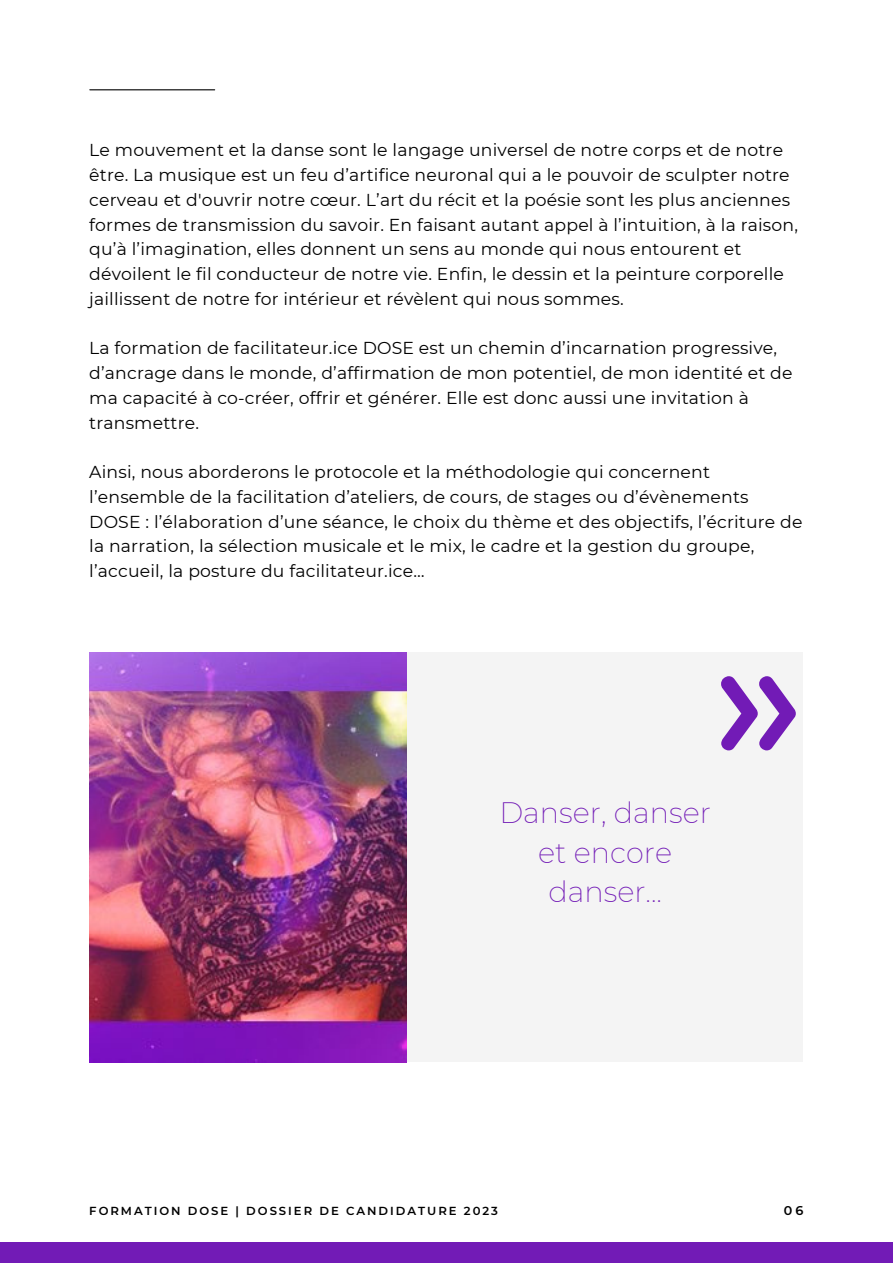
<style>
.page{position:relative;width:893px;height:1264px;background:#fff}
.page>*{position:absolute;margin:0;border:0;box-sizing:border-box;transform-origin:0 0}
.t1{font:500 176.25px "Quicksand";color:#721bb6}
.t2{font:200 28.8px "Montserrat";color:#721bb6}
.t3{font:17.25px/24.8px "Montserrat";letter-spacing:.01em;color:#000}
.t4{font:600 12.75px "Montserrat";color:#000}
.t5{font:600 11.7px "Montserrat";letter-spacing:.17em;color:#000}
</style>
<div class="page">
<div style="left:0;top:1242px;width:892px;height:20px;background:#721bb6"></div>
<hr style="left:90px;top:89px;width:125px;height:1px;background:#000">
<div style="left:407px;top:652px;width:395px;height:410px;background:#f4f4f4"></div>
<img style="left:89px;top:652px;width:317px;height:410px">
<p class="t3" style="left:89px;top:138px;width:710px">Le mouvement et la danse sont le langage universel de notre corps et de notre être. La musique est un feu d’artifice neuronal qui a le pouvoir de sculpter notre cerveau et d'ouvrir notre cœur. L’art du récit et la poésie sont les plus anciennes formes de transmission du savoir. En faisant autant appel à l’intuition, à la raison, qu’à l’imagination, elles donnent un sens au monde qui nous entourent et dévoilent le fil conducteur de notre vie. Enfin, le dessin et la peinture corporelle jaillissent de notre for intérieur et révèlent qui nous sommes.</p>
<p class="t3" style="left:89px;top:336px;width:704px">La formation de facilitateur.ice DOSE est un chemin d’incarnation progressive, d’ancrage dans le monde, d’affirmation de mon potentiel, de mon identité et de ma capacité à co-créer, offrir et générer. Elle est donc aussi une invitation à transmettre.</p>
<p class="t3" style="left:89px;top:459px;width:714px">Ainsi, nous aborderons le protocole et la méthodologie qui concernent l’ensemble de la facilitation d’ateliers, de cours, de stages ou d’évènements DOSE : l’élaboration d’une séance, le choix du thème et des objectifs, l’écriture de la narration, la sélection musicale et le mix, le cadre et la gestion du groupe, l’accueil, la posture du facilitateur.ice…</p>
<p class="t1" style="left:715px;top:583px;width:85px">»</p>
<p class="t2" style="left:499px;top:795px;width:213px">Danser, danser</p>
<p class="t2" style="left:538px;top:834px;width:135px">et encore</p>
<p class="t2" style="left:548px;top:874px;width:115px">danser...</p>
<p class="t5" style="left:89px;top:1203px;width:410px">FORMATION DOSE | DOSSIER DE CANDIDATURE 2023</p>
<p class="t4" style="left:783px;top:1202px;width:21px">06</p>
</div>
